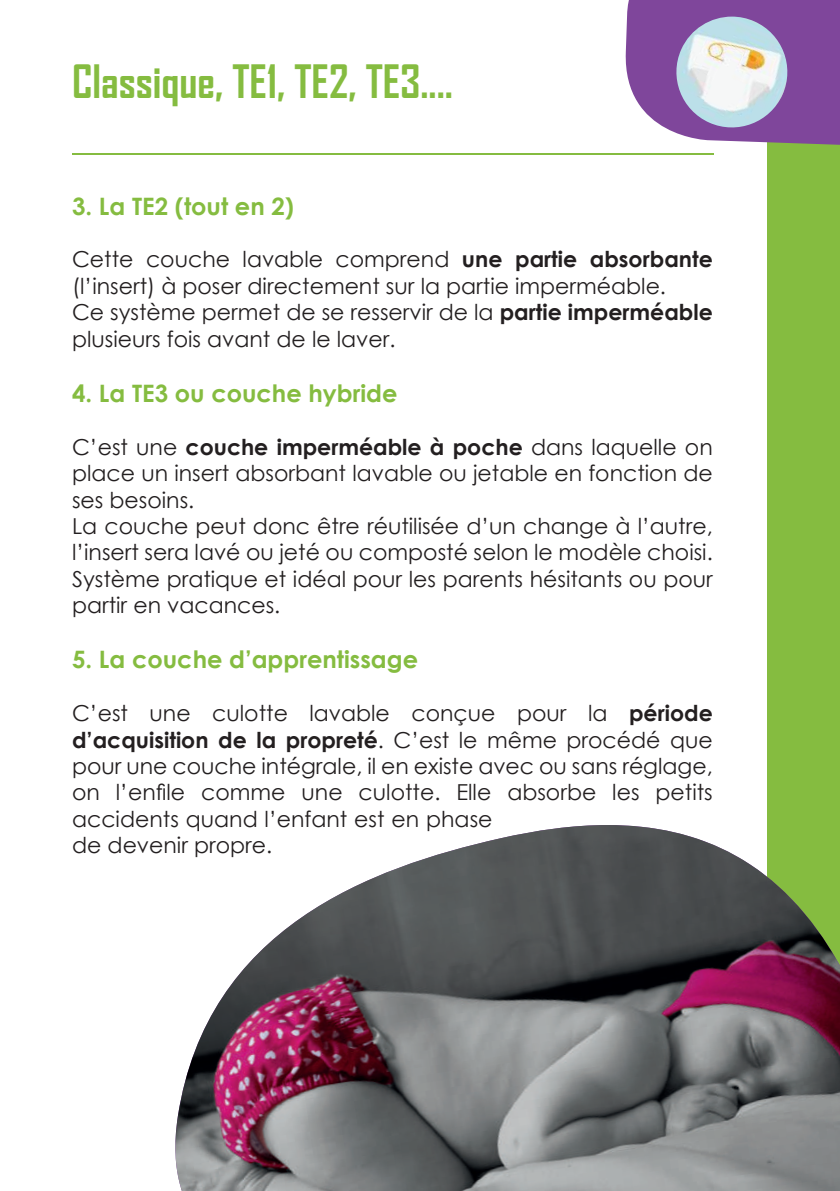
<style>
.page{position:relative;width:840px;height:1191px;background:#fff}
.page>*{position:absolute;margin:0;border:0;box-sizing:border-box;transform-origin:0 0}
.t1{font:700 44px "Agency FB";color:#85bc40}
.t2{font:700 24px "Century Gothic";color:#85bc40}
.t3{font:22px/26.4px "Century Gothic";color:#231f20}
.s1{font-weight:700}
</style>
<div class="page">
<div style="left:767px;top:0;width:72px;height:1191px;background:#85bc40"></div>
<svg style="left:625px;top:0;width:214px;height:145px;background:#8f5ea7"></svg>
<img style="left:668px;top:17px;width:126px;height:118px">
<hr style="left:72px;top:153px;width:640px;height:1px;background:#85bc40">
<img style="left:175px;top:825px;width:664px;height:366px">
<h1 class="t1" style="left:72px;top:54px;width:382px">Classique, TE1, TE2, TE3....</h1>
<p class="t2" style="left:72px;top:188px;width:223px">3. La TE2 (tout en 2)</p>
<p class="t3" style="left:72px;top:246px;width:641px">Cette couche lavable comprend <span class="s1">une partie absorbante </span>(l’insert) à poser directement sur la partie imperméable.<br>Ce système permet de se resservir de la <span class="s1">partie imperméable </span>plusieurs fois avant de le laver.</p>
<p class="t2" style="left:72px;top:375px;width:326px">4. La TE3 ou couche hybride</p>
<p class="t3" style="left:72px;top:433px;width:642px">C’est une <span class="s1">couche imperméable à poche</span> dans laquelle on place un insert absorbant lavable ou jetable en fonction de ses besoins.<br>La couche peut donc être réutilisée d’un change à l’autre, l’insert sera lavé ou jeté ou composté selon le modèle choisi.<br>Système pratique et idéal pour les parents hésitants ou pour partir en vacances.</p>
<p class="t2" style="left:72px;top:641px;width:347px">5. La couche d’apprentissage</p>
<p class="t3" style="left:72px;top:699px;width:642px">C’est une culotte lavable conçue pour la <span class="s1">période d’acquisition de la propreté</span>. C’est le même procédé que pour une couche intégrale, il en existe avec ou sans réglage, on l’enfile comme une culotte. Elle absorbe les petits accidents quand l’enfant est en phase<br>de devenir propre.</p>
</div>
